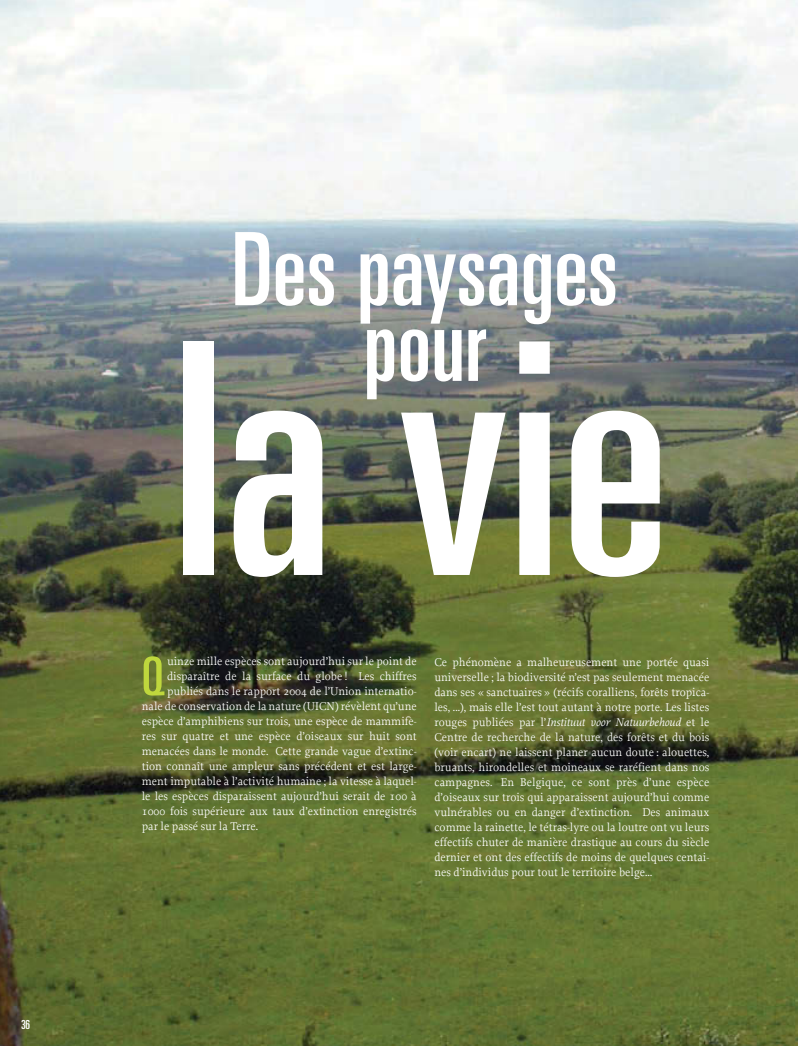
<style>
.page{position:relative;width:798px;height:1046px;background:#fff}
.page>*{position:absolute;margin:0;border:0;box-sizing:border-box;transform-origin:0 0}
.t1{font:ultra-condensed 323.25px "Univers";color:#fff}
.t2{font:ultra-condensed 101.25px/75.6px "Univers";color:#fff;text-align:center}
.t3{font:ultra-condensed 53.38px "Univers";color:#bfd73d}
.t4{font:ultra-condensed 12.5px "Univers";color:#fff}
.t5{font:11.88px/15px "Proforma";color:#fff;text-align:justify}
.s1{font-style:italic}
</style>
<div class="page">
<img style="left:0;top:0;width:797px;height:1045px">
<p class="t4" style="left:21px;top:1019px;width:11px">36</p>
<h2 class="t2" style="left:231px;top:240px;width:388px">Des paysages pour</h2>
<h1 class="t1" style="left:171px;top:341px;width:499px">la vie</h1>
<h3 class="t3" style="left:142px;top:656px;width:24px">Q</h3>
<p class="t5" style="left:167px;top:655px;width:251px">uinze mille espèces sont aujourd’hui sur le point de</p>
<p class="t5" style="left:167px;top:670px;width:251px">disparaître de la surface du globe ! Les chiffres</p>
<p class="t5" style="left:167px;top:685px;width:251px">publiés dans le rapport 2004 de l’Union internatio-</p>
<p class="t5" style="left:142px;top:700px;width:276px">nale de conservation de la nature (UICN) révèlent qu’une</p>
<p class="t5" style="left:142px;top:715px;width:276px">espèce d’amphibiens sur trois, une espèce de mammifè-</p>
<p class="t5" style="left:142px;top:730px;width:276px">res sur quatre et une espèce d’oiseaux sur huit sont</p>
<p class="t5" style="left:142px;top:745px;width:276px">menacées dans le monde. Cette grande vague d’extinc-</p>
<p class="t5" style="left:142px;top:760px;width:276px">tion connaît une ampleur sans précédent et est large-</p>
<p class="t5" style="left:142px;top:775px;width:276px">ment imputable à l’activité humaine ; la vitesse à laquel-</p>
<p class="t5" style="left:142px;top:790px;width:276px">le les espèces disparaissent aujourd’hui serait de 100 à</p>
<p class="t5" style="left:142px;top:805px;width:276px">1000 fois supérieure aux taux d’extinction enregistrés</p>
<p class="t5" style="left:142px;top:820px;width:118px">par le passé sur la Terre.</p>
<p class="t5" style="left:434px;top:655px;width:276px">Ce phénomène a malheureusement une portée quasi universelle ; la biodiversité n’est pas seulement menacée dans ses « sanctuaires » (récifs coralliens, forêts tropica&shy;les, ...), mais elle l’est tout autant à notre porte. Les listes rouges publiées par l’<span class="s1">Instituut voor Natuurbehoud</span> et le Centre de recherche de la nature, des forêts et du bois (voir encart) ne laissent planer aucun doute : alouettes, bruants, hirondelles et moineaux se raréfient dans nos campagnes. En Belgique, ce sont près d’une espèce d’oiseaux sur trois qui apparaissent aujourd’hui comme vulnérables ou en danger d’extinction. Des animaux comme la rainette, le tétras-lyre ou la loutre ont vu leurs effectifs chuter de manière drastique au cours du siècle dernier et ont des effectifs de moins de quelques centai&shy;nes d’individus pour tout le territoire belge…</p>
</div>
